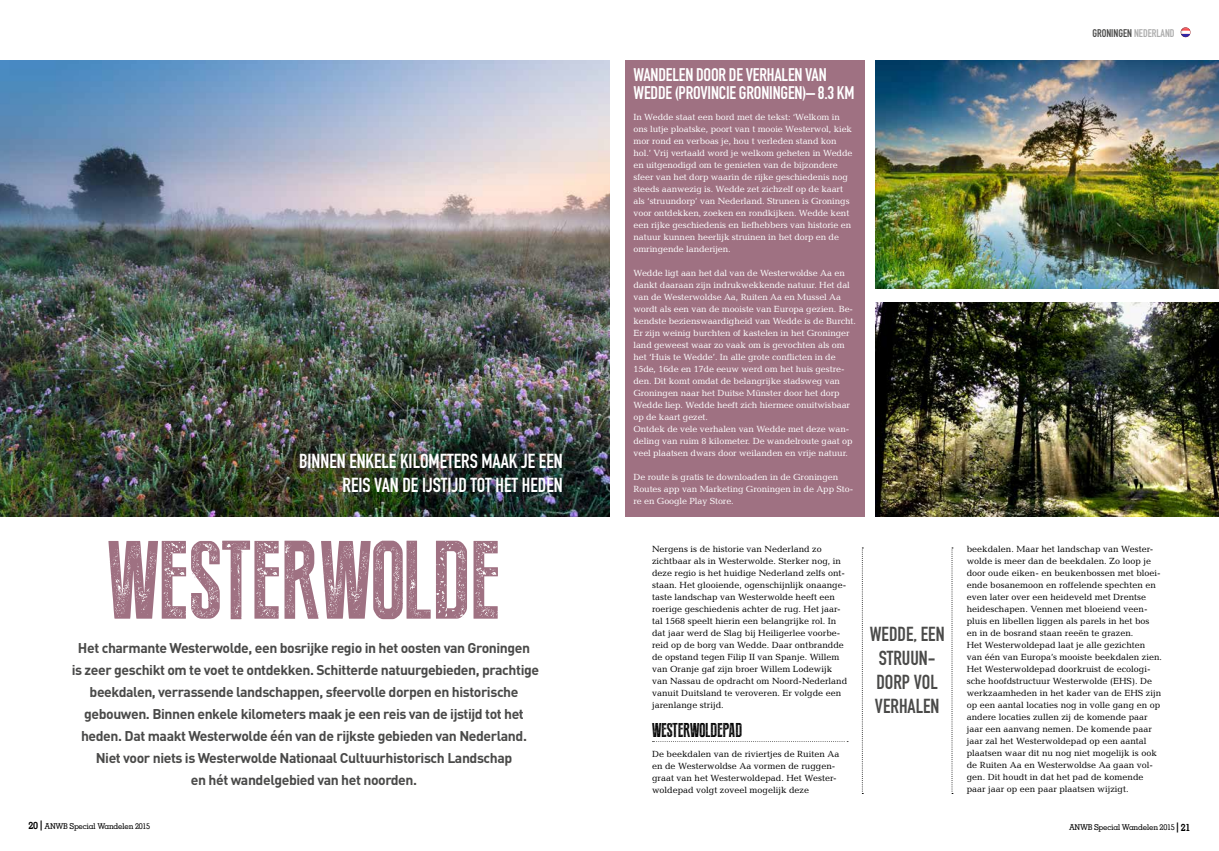
<style>
.page{position:relative;width:1219px;height:851px;background:#fff}
.page>*{position:absolute;margin:0;border:0;box-sizing:border-box;transform-origin:0 0}
.t1{font:111.1px "Press Style";color:#9f7182}
.t2{font:20px/24px "DIN Engschrift Std";color:#fff;text-align:right}
.t3{font:20px/24px "DIN Engschrift Std";color:#4a4a49}
.t4{font:20px "Press Style";color:#000}
.t5{font:18px/18px "DIN Engschrift Std";letter-spacing:-.01em;color:#fff}
.t6{font:700 14px/22px "DIN";letter-spacing:-.03em;color:#4a4a49;text-align:center}
.t7{font:11px "DIN Engschrift Std";color:#4a4a49}
.t8{font:9px/12px "Candida Std";color:#000}
.t9{font:9px/12px "Candida Std";letter-spacing:-.01em;color:#fff}
.t10{font:500 8px "Memphis LT Std";letter-spacing:-.04em;color:#000}
.s1{color:#adadad}
.s2{font-weight:700;font-size:10px}
</style>
<div class="page">
<img style="left:0;top:60px;width:609px;height:456px">
<img style="left:876px;top:302px;width:343px;height:214px">
<img style="left:876px;top:60px;width:343px;height:228px">
<svg style="left:951px;top:547px;width:2px;height:245px"></svg>
<svg style="left:862px;top:547px;width:1px;height:245px"></svg>
<svg style="left:1181px;top:27px;width:9px;height:10px"></svg>
<svg style="left:652px;top:741px;width:196px;height:1px"></svg>
<div style="left:625px;top:60px;width:240px;height:456px;background:#9f7182"></div>
<h2 class="t2" style="left:299px;top:449px;width:265px">BINNEN ENKELE KILOMETERS MAAK JE EEN<br>REIS VAN DE IJSTIJD TOT HET HEDEN</h2>
<h1 class="t1" style="left:107px;top:523px;width:395px">WESTERWOLDE</h1>
<p class="t6" style="left:72px;top:636px;width:469px">Het charmante Westerwolde, een bosrijke regio in het oosten van Groningen<br>is zeer geschikt om te voet te ontdekken. Schitterde natuurgebieden, prachtige beekdalen, verrassende landschappen, sfeervolle dorpen en historische gebouwen. Binnen enkele kilometers maak je een reis van de ijstijd tot het heden. Dat maakt Westerwolde één van de rijkste gebieden van Nederland.<br>Niet voor niets is Westerwolde Nationaal Cultuurhistorisch Landschap<br>en hét wandelgebied van het noorden.</p>
<h3 class="t5" style="left:633px;top:66px;width:222px">WANDELEN DOOR DE VERHALEN VAN<br>WEDDE (PROVINCIE GRONINGEN)– 8.3 KM</h3>
<p class="t9" style="left:633px;top:111px;width:220px">In Wedde staat een bord met de tekst: ‘Welkom in ons lutje ploatske, poort van t mooie Westerwol, kiek mor rond en verboas je, hou t verleden stand kon hol.’ Vrij vertaald word je welkom geheten in Wedde en uitgenodigd om te genieten van de bijzondere sfeer van het dorp waarin de rijke geschiedenis nog steeds aanwezig is. Wedde zet zichzelf op de kaart als ‘struundorp’ van Nederland. Strunen is Gronings voor ontdekken, zoeken en rondkijken. Wedde kent een rijke geschiedenis en liefhebbers van historie en natuur kunnen heerlijk struinen in het dorp en de omringende landerijen.</p>
<p class="t9" style="left:633px;top:267px;width:224px">Wedde ligt aan het dal van de Westerwoldse Aa en dankt daaraan zijn indrukwekkende natuur. Het dal van de Westerwoldse Aa, Ruiten Aa en Mussel Aa wordt als een van de mooiste van Europa gezien. Be&shy;kendste bezienswaardigheid van Wedde is de Burcht.<br>Er zijn weinig burchten of kastelen in het Groninger land geweest waar zo vaak om is gevochten als om het ‘Huis te Wedde’. In alle grote conflicten in de 15de, 16de en 17de eeuw werd om het huis gestre&shy;den. Dit komt omdat de belangrijke stadsweg van Groningen naar het Duitse Münster door het dorp Wedde liep. Wedde heeft zich hiermee onuitwisbaar op de kaart gezet.<br>Ontdek de vele verhalen van Wedde met deze wan&shy;deling van ruim 8 kilometer. De wandelroute gaat op veel plaatsen dwars door weilanden en vrije natuur.</p>
<p class="t9" style="left:633px;top:471px;width:221px">De route is gratis te downloaden in de Groningen<br>Routes app van Marketing Groningen in de App Sto&shy;re en Google Play Store.</p>
<p class="t8" style="left:652px;top:543px;width:197px">Nergens is de historie van Nederland zo zichtbaar als in Westerwolde. Sterker nog, in deze regio is het huidige Nederland zelfs ont&shy;staan. Het glooiende, ogenschijnlijk onaange&shy;taste landschap van Westerwolde heeft een roerige geschiedenis achter de rug. Het jaar&shy;tal 1568 speelt hierin een belangrijke rol. In dat jaar werd de Slag bij Heiligerlee voorbe&shy;reid op de borg van Wedde. Daar ontbrandde de opstand tegen Filip II van Spanje. Willem van Oranje gaf zijn broer Willem Lodewijk van Nassau de opdracht om Noord-Nederland vanuit Duitsland te veroveren. Er volgde een jarenlange strijd.</p>
<h2 class="t4" style="left:652px;top:719px;width:92px">WESTERWOLDEPAD</h2>
<p class="t8" style="left:652px;top:747px;width:189px">De beekdalen van de riviertjes de Ruiten Aa en de Westerwoldse Aa vormen de ruggen&shy;graat van het Westerwoldepad. Het Wester&shy;woldepad volgt zoveel mogelijk deze</p>
<h2 class="t3" style="left:870px;top:622px;width:76px">WEDDE, EEN<br>STRUUN-<br>DORP VOL<br>VERHALEN</h2>
<p class="t7" style="left:1092px;top:27px;width:84px">GRONINGEN <span class="s1">NEDERLAND</span></p>
<p class="t8" style="left:967px;top:543px;width:197px">beekdalen. Maar het landschap van Wester&shy;wolde is meer dan de beekdalen. Zo loop je door oude eiken- en beukenbossen met bloei&shy;ende bosanemoon en roffelende spechten en even later over een heideveld met Drentse heideschapen. Vennen met bloeiend veen&shy;pluis en libellen liggen als parels in het bos en in de bosrand staan reeën te grazen.<br>Het Westerwoldepad laat je alle gezichten van één van Europa’s mooiste beekdalen zien.<br>Het Westerwoldepad doorkruist de ecologi&shy;sche hoofdstructuur Westerwolde (EHS). De werkzaamheden in het kader van de EHS zijn op een aantal locaties nog in volle gang en op andere locaties zullen zij de komende paar jaar een aanvang nemen. De komende paar jaar zal het Westerwoldepad op een aantal plaatsen waar dit nu nog niet mogelijk is ook de Ruiten Aa en Westerwoldse Aa gaan vol&shy;gen. Dit houdt in dat het pad de komende paar jaar op een paar plaatsen wijzigt.</p>
<p class="t10" style="left:28px;top:821px;width:123px"><span class="s2">20 |</span> ANWB Special Wandelen 2015</p>
<p class="t10" style="left:1069px;top:822px;width:123px">ANWB Special Wandelen 2015 <span class="s2">| 21</span></p>
</div>
